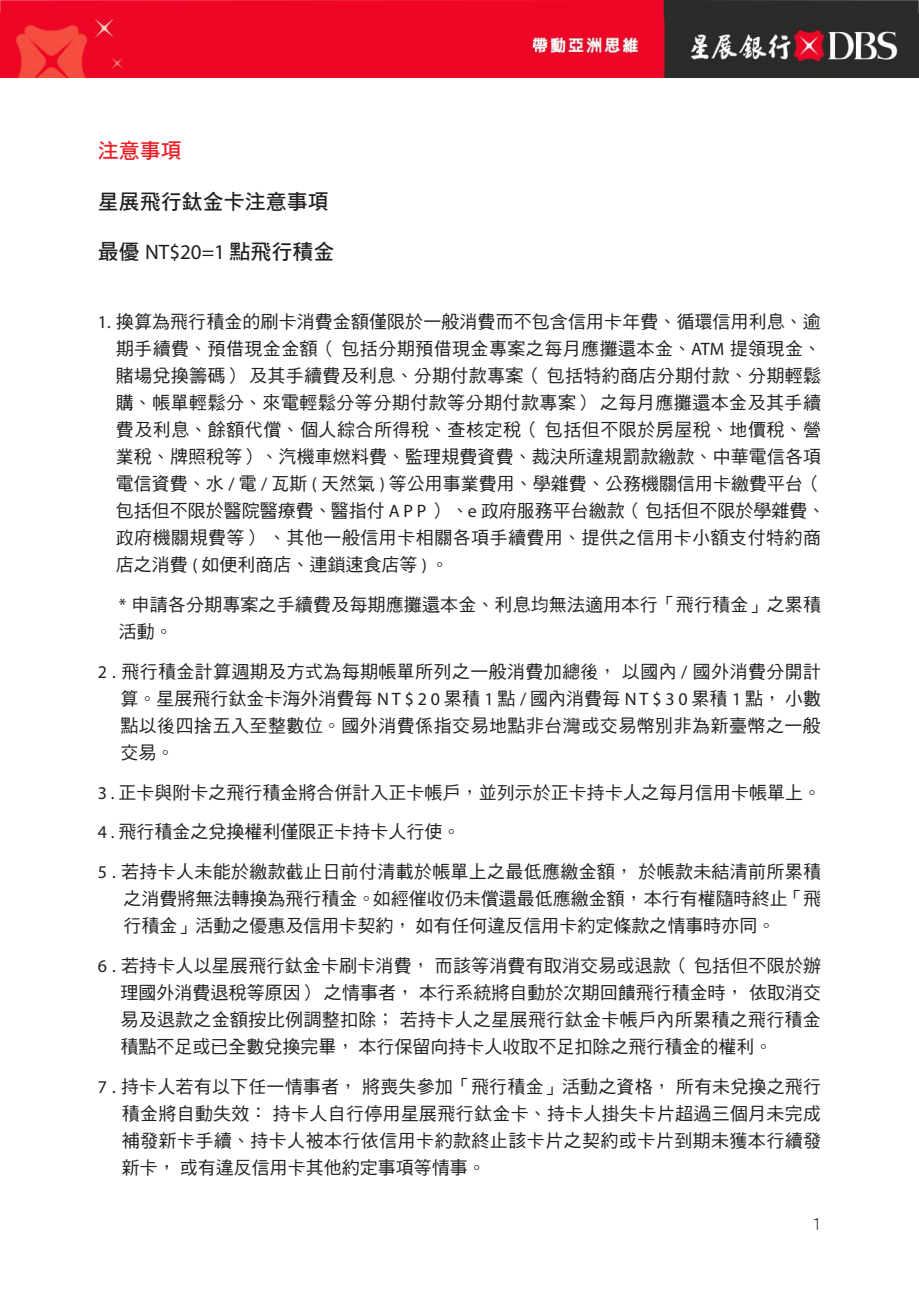
<style>
.page{position:relative;width:919px;height:1289px;background:#fff}
.page>*{position:absolute;margin:0;border:0;box-sizing:border-box;transform-origin:0 0}
.t1{font:21px "DF Hei Std W7";color:#231f20}
.t2{font:21px "DF Hei Std W7";color:#ed1c24}
.t3{font:18px/27px "DF Hei Std W5";letter-spacing:.005em;color:#231f20;text-align:justify}
.t4{font:18px "DF Hei Std W3";color:#231f20}
.s1{font-family:"Myriad Pro"}
</style>
<div class="page">
<img style="left:0;top:19px;width:918px;height:59px">
<div style="left:0;top:0;width:664px;height:19px;background:#ef0627"></div>
<div style="left:663px;top:0;width:255px;height:19px;background:#2b2b2a"></div>
<p class="t2" style="left:98px;top:139px;width:85px">注意事項</p>
<p class="t1" style="left:98px;top:190px;width:233px">星展飛行鈦金卡注意事項</p>
<p class="t1" style="left:98px;top:240px;width:238px">最優 <span class="s1">NT$20=1</span> 點飛行積金</p>
<p class="t3" style="left:116px;top:308px;width:711px;text-align:left;text-indent:-18px"><span class="s1">1.</span> 換算為飛行積金的刷卡消費金額僅限於一般消費而不包含信用卡年費、循環信用利息、逾期手續費、預借現金金額（包括分期預借現金專案之每月應攤還本金、<span class="s1">ATM</span> 提領現金、賭場兌換籌碼）及其手續費及利息、分期付款專案（包括特約商店分期付款、分期輕鬆購、帳單輕鬆分、來電輕鬆分等分期付款等分期付款專案）之每月應攤還本金及其手續費及利息、餘額代償、個人綜合所得稅、查核定稅（包括但不限於房屋稅、地價稅、營業稅、牌照稅等）、汽機車燃料費、監理規費資費、裁決所違規罰款繳款、中華電信各項電信資費、水 <span class="s1">/</span> 電 <span class="s1">/</span> 瓦斯 <span class="s1">(</span> 天然氣 <span class="s1">)</span> 等公用事業費用、學雜費、公務機關信用卡繳費平台（包括但不限於醫院醫療費、醫指付 <span class="s1">A P P</span> ）、<span class="s1">e</span> 政府服務平台繳款（包括但不限於學雜費、政府機關規費等）、其他一般信用卡相關各項手續費用、提供之信用卡小額支付特約商店之消費 <span class="s1">(</span> 如便利商店、連鎖速食店等 <span class="s1">)</span> 。</p>
<p class="t3" style="left:119px;top:591px;width:703px"><span class="s1">*</span> 申請各分期專案之手續費及每期應攤還本金、利息均無法適用本行「飛行積金」之累積活動。</p>
<p class="t3" style="left:120px;top:657px;width:702px;text-indent:-22px"><span class="s1">2 .</span> 飛行積金計算週期及方式為每期帳單所列之一般消費加總後，以國內 <span class="s1">/</span> 國外消費分開計算。星展飛行鈦金卡海外消費每 <span class="s1">N T $ 2 0</span> 累積 <span class="s1">1</span> 點 <span class="s1">/</span> 國內消費每 <span class="s1">N T $ 3 0</span> 累積 <span class="s1">1</span> 點，小數點以後四捨五入至整數位。國外消費係指交易地點非台灣或交易幣別非為新臺幣之一般交易。</p>
<p class="t3" style="left:98px;top:778px;width:724px"><span class="s1">3 .</span> 正卡與附卡之飛行積金將合併計入正卡帳戶，並列示於正卡持卡人之每月信用卡帳單上。</p>
<p class="t3" style="left:98px;top:818px;width:364px"><span class="s1">4 .</span> 飛行積金之兌換權利僅限正卡持卡人行使。</p>
<p class="t3" style="left:123px;top:858px;width:699px;text-indent:-26px"><span class="s1">5 .</span> 若持卡人未能於繳款截止日前付清載於帳單上之最低應繳金額，於帳款未結清前所累積之消費將無法轉換為飛行積金。如經催收仍未償還最低應繳金額，本行有權隨時終止「飛行積金」活動之優惠及信用卡契約，如有任何違反信用卡約定條款之情事時亦同。</p>
<p class="t3" style="left:120px;top:951px;width:702px;text-indent:-22px"><span class="s1">6 .</span> 若持卡人以星展飛行鈦金卡刷卡消費，而該等消費有取消交易或退款（包括但不限於辦理國外消費退稅等原因）之情事者，本行系統將自動於次期回饋飛行積金時，依取消交易及退款之金額按比例調整扣除；若持卡人之星展飛行鈦金卡帳戶內所累積之飛行積金積點不足或已全數兌換完畢，本行保留向持卡人收取不足扣除之飛行積金的權利。</p>
<p class="t3" style="left:122px;top:1072px;width:700px;text-indent:-24px"><span class="s1">7 .</span> 持卡人若有以下任一情事者，將喪失參加「飛行積金」活動之資格，所有未兌換之飛行積金將自動失效：持卡人自行停用星展飛行鈦金卡、持卡人掛失卡片超過三個月未完成補發新卡手續、持卡人被本行依信用卡約款終止該卡片之契約或卡片到期未獲本行續發新卡，或有違反信用卡其他約定事項等情事。</p>
<p class="t4" style="left:811px;top:1213px;width:11px">1</p>
</div>
